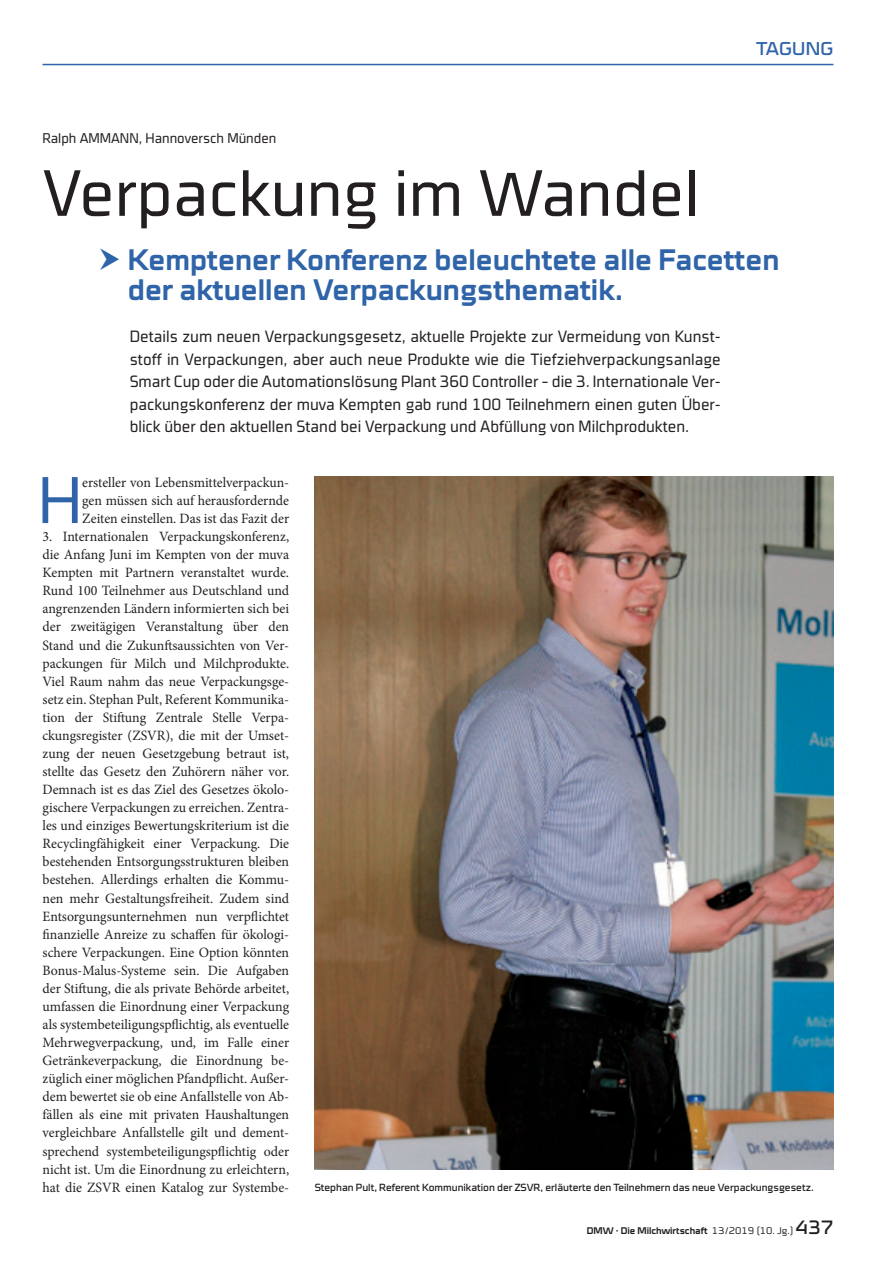
<style>
.page{position:relative;width:893px;height:1263px;background:#fff}
.page>*{position:absolute;margin:0;border:0;box-sizing:border-box;transform-origin:0 0}
.t1{font:300 condensed 66.6px "Cube OT";color:#2f64a9}
.t2{font:300 condensed 66px "Cube OT";color:#231f20}
.t3{font:700 30px/30px "Cube OT";color:#2f64a9}
.t4{font:18.75px "Cube OT";letter-spacing:.01em;color:#2f64a9}
.t5{font:300 condensed 16.5px/22.5px "Cube OT";color:#231f20;text-align:justify}
.t6{font:14.25px/18px "Minion Pro";color:#231f20;text-align:justify}
.t7{font:300 condensed 14.25px "Cube OT";color:#231f20}
.t8{font:10.5px "Cube OT";color:#231f20}
.t9{font:700 9.75px "Cube OT";color:#231f20}
.s1{font-weight:300}
.s2{font-weight:400;font-size:19.5px}
</style>
<div class="page">
<hr style="left:43px;top:64px;width:790px;height:1px;background:#2f64a9">
<img style="left:315px;top:476px;width:518px;height:694px">
<h3 class="t4" style="left:756px;top:38px;width:79px">tagung</h3>
<p class="t7" style="left:43px;top:130px;width:235px">Ralph AMMANN, Hannoversch Münden</p>
<h2 class="t2" style="left:43px;top:157px;width:658px">Verpackung im Wandel</h2>
<h3 class="t3" style="left:128px;top:244px;width:653px">Kemptener Konferenz beleuchtete alle Facetten der aktuellen Verpackungsthematik.</h3>
<p class="t5" style="left:130px;top:325px;width:593px">Details zum neuen Verpackungsgesetz, aktuelle Projekte zur Vermeidung von Kunst&shy;stoff in Verpackungen, aber auch neue Produkte wie die Tiefziehverpackungsanlage Smart Cup oder die Automationslösung Plant 360 Controller – die 3. Internationale Ver&shy;packungskonferenz der muva Kempten gab rund 100 Teilnehmern einen guten Über&shy;blick über den aktuellen Stand bei Verpackung und Abfüllung von Milchprodukten.</p>
<h1 class="t1" style="left:38px;top:463px;width:46px">H</h1>
<p class="t6" style="left:82px;top:473px;width:208px">ersteller von Lebensmittelverpackun&shy;gen müssen sich auf herausfordernde Zeiten einstellen. Das ist das Fazit der</p>
<p class="t6" style="left:43px;top:528px;width:248px">3. Internationalen Verpackungskonferenz, die Anfang Juni im Kempten von der muva Kempten mit Partnern veranstaltet wurde.<br>Rund 100 Teilnehmer aus Deutschland und angrenzenden Ländern informierten sich bei der zweitägigen Veranstaltung über den Stand und die Zukunftsaussichten von Ver&shy;packungen für Milch und Milchprodukte.<br>Viel Raum nahm das neue Verpackungsge&shy;setz ein. Stephan Pult, Referent Kommunika&shy;tion der Stiftung Zentrale Stelle Verpa&shy;ckungsregister (ZSVR), die mit der Umset&shy;zung der neuen Gesetzgebung betraut ist, stellte das Gesetz den Zuhörern näher vor.<br>Demnach ist es das Ziel des Gesetzes ökolo&shy;gischere Verpackungen zu erreichen. Zentra&shy;les und einziges Bewertungskriterium ist die Recyclingfähigkeit einer Verpackung. Die bestehenden Entsorgungsstrukturen bleiben bestehen. Allerdings erhalten die Kommu&shy;nen mehr Gestaltungsfreiheit. Zudem sind Entsorgungsunternehmen nun verpflichtet finanzielle Anreize zu schaffen für ökologi&shy;schere Verpackungen. Eine Option könnten Bonus-Malus-Systeme sein. Die Aufgaben der Stiftung, die als private Behörde arbeitet, umfassen die Einordnung einer Verpackung als systembeteiligungspflichtig, als eventuelle Mehrwegverpackung, und, im Falle einer Getränkeverpackung, die Einordnung be&shy;züglich einer möglichen Pfandpflicht. Außer&shy;dem bewertet sie ob eine Anfallstelle von Ab&shy;fällen als eine mit privaten Haushaltungen vergleichbare Anfallstelle gilt und dement&shy;sprechend systembeteiligungspflichtig oder nicht ist. Um die Einordnung zu erleichtern, hat die ZSVR einen Katalog zur Systembe-</p>
<p class="t8" style="left:315px;top:1182px;width:501px">Stephan Pult, Referent Kommunikation der ZSVR, erläuterte den Teilnehmern das neue Verpackungsgesetz.</p>
<p class="t9" style="left:587px;top:1225px;width:248px">DMW · Die Milchwirtschaft <span class="s1">13/2019 (10. Jg.)</span> <span class="s2">437</span></p>
</div>
